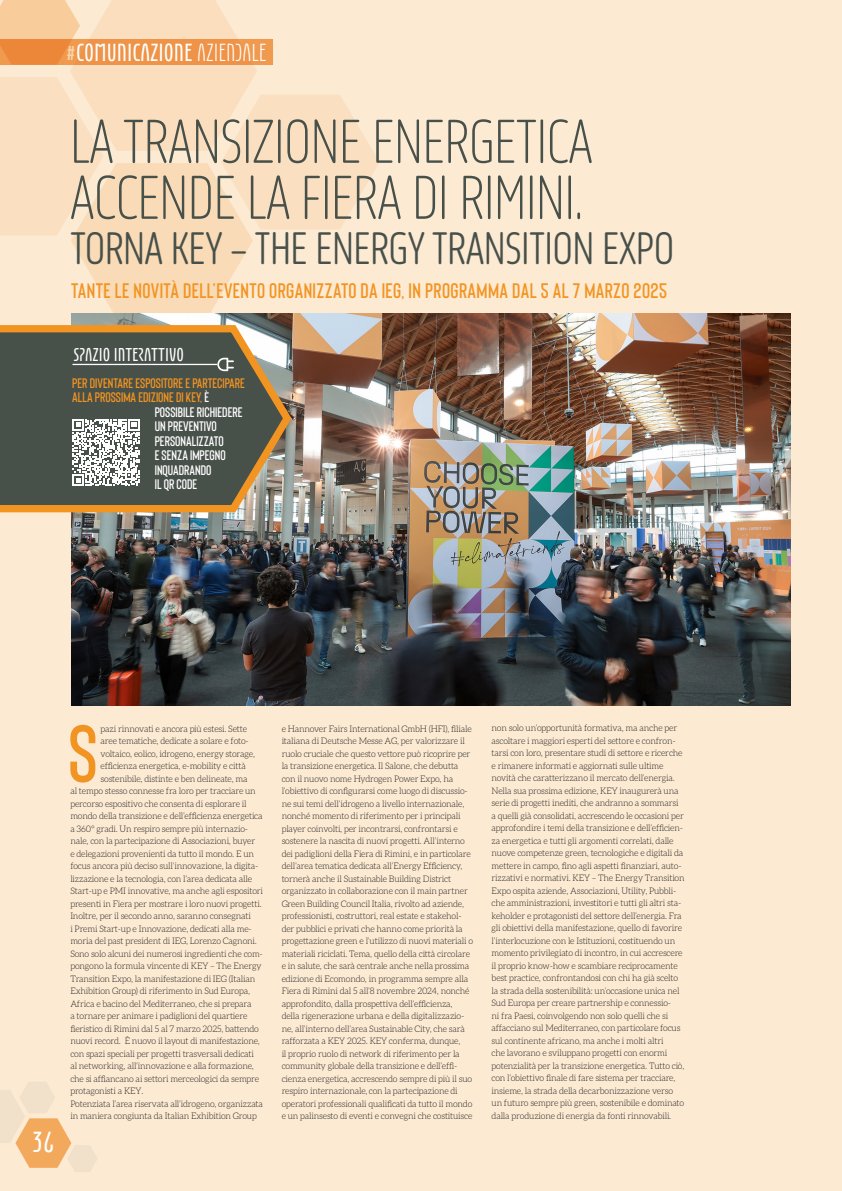
<style>
.page{position:relative;width:842px;height:1191px;background:#fcead3}
.page>*{position:absolute;margin:0;border:0;box-sizing:border-box;transform-origin:0 0}
.t1{font:600 80.4px "Bison";color:#f29421}
.testo{font:200 57px "October Compressed TL";color:#48504a}
.testo-2{font:300 42px "October Compressed TL";color:#48504a}
.t2{font:28.2px "Eunomia";color:#fff}
.testo-3{font:24px "Eunomia";color:#fff}
.testo-4{font:600 21px "Bison";letter-spacing:.02em;color:#f29421}
.testo-5{font:700 20px "Bison";color:#fad4a6}
.testo-6{font:18px "Eunomia";color:#fff}
.testo-7{font:600 13.8px "Bison";color:#fff}
.testo-8{font:600 13.8px "Bison";color:#f29421}
.t3{font:300 9px/12.5px "Aleo";letter-spacing:-.02em;color:#1d1d1b}
.s1{font-weight:300}
.s2{color:#fff}
</style>
<div class="page">
<svg style="left:0;top:1082px;width:97px;height:90px"></svg>
<svg style="left:0;top:0;width:380px;height:314px"></svg>
<img style="left:71px;top:314px;width:720px;height:391px">
<svg style="left:0;top:321px;width:296px;height:195px;background:#686555"></svg>
<svg style="left:73px;top:419px;width:67px;height:67px;background:#bcbfbd"></svg>
<svg style="left:217px;top:358px;width:17px;height:13px"></svg>
<hr style="left:73px;top:364px;width:144px;height:1px;background:#fff">
<div style="left:0;top:39px;width:273px;height:26px;background:linear-gradient(to right,#ed8b3e,#ef984d)"></div>
<p class="testo-5" style="left:66px;top:40px;width:10px">#</p>
<p class="testo-3" style="left:76px;top:44px;width:192px">COMUNICAZIONE <span class="s1">AZIENDALE</span></p>
<p class="testo" style="left:70px;top:106px;width:524px">LA TRANSIZIONE ENERGETICA</p>
<p class="testo" style="left:70px;top:162px;width:514px">ACCENDE LA FIERA DI RIMINI.</p>
<p class="testo-2" style="left:70px;top:222px;width:605px">TORNA KEY – THE ENERGY TRANSITION EXPO</p>
<p class="testo-4" style="left:71px;top:278px;width:597px">TANTE LE NOVITÀ DELL’EVENTO ORGANIZZATO DA IEG, IN PROGRAMMA DAL 5 AL 7 MARZO 2025</p>
<p class="testo-6" style="left:73px;top:348px;width:112px">SPAZIO INTERATTIVO</p>
<p class="testo-8" style="left:72px;top:375px;width:174px">PER DIVENTARE ESPOSITORE E PARTECIPARE</p>
<p class="testo-8" style="left:72px;top:389px;width:138px">ALLA PROSSIMA EDIZIONE DI KEY, <span class="s2">È</span></p>
<p class="testo-7" style="left:155px;top:403px;width:89px">POSSIBILE RICHIEDERE</p>
<p class="testo-7" style="left:155px;top:418px;width:64px">UN PREVENTIVO</p>
<p class="testo-7" style="left:155px;top:432px;width:71px">PERSONALIZZATO</p>
<p class="testo-7" style="left:155px;top:447px;width:72px">E SENZA IMPEGNO</p>
<p class="testo-7" style="left:155px;top:461px;width:58px">INQUADRANDO</p>
<p class="testo-7" style="left:155px;top:475px;width:44px">IL QR CODE</p>
<p class="t2" style="left:32px;top:1131px;width:24px">36</p>
<p class="t1" style="left:68px;top:703px;width:31px">S</p>
<p class="t3" style="left:101px;top:722px;width:148px">pazi rinnovati e ancora più estesi. Sette</p>
<p class="t3" style="left:101px;top:735px;width:150px">aree tematiche, dedicate a solare e foto-</p>
<p class="t3" style="left:101px;top:747px;width:156px">voltaico, eolico, idrogeno, energy storage,</p>
<p class="t3" style="left:101px;top:760px;width:147px">efficienza energetica, e-mobility e città</p>
<p class="t3" style="left:101px;top:772px;width:149px">sostenibile, distinte e ben delineate, ma</p>
<p class="t3" style="left:70px;top:785px;width:187px">al tempo stesso connesse fra loro per tracciare un</p>
<p class="t3" style="left:70px;top:797px;width:178px">percorso espositivo che consenta di esplorare il</p>
<p class="t3" style="left:70px;top:810px;width:194px">mondo della transizione e dell’efficienza energetica</p>
<p class="t3" style="left:70px;top:822px;width:179px">a 360° gradi. Un respiro sempre più internazio-</p>
<p class="t3" style="left:70px;top:835px;width:186px">nale, con la partecipazione di Associazioni, buyer</p>
<p class="t3" style="left:70px;top:847px;width:185px">e delegazioni provenienti da tutto il mondo. E un</p>
<p class="t3" style="left:70px;top:860px;width:190px">focus ancora più deciso sull’innovazione, la digita-</p>
<p class="t3" style="left:70px;top:872px;width:183px">lizzazione e la tecnologia, con l’area dedicata alle</p>
<p class="t3" style="left:70px;top:885px;width:194px">Start-up e PMI innovative, ma anche agli espositori</p>
<p class="t3" style="left:70px;top:897px;width:193px">presenti in Fiera per mostrare i loro nuovi progetti.</p>
<p class="t3" style="left:70px;top:910px;width:182px">Inoltre, per il secondo anno, saranno consegnati</p>
<p class="t3" style="left:70px;top:922px;width:183px">i Premi Start-up e Innovazione, dedicati alla me-</p>
<p class="t3" style="left:70px;top:935px;width:188px">moria del past president di IEG, Lorenzo Cagnoni.</p>
<p class="t3" style="left:70px;top:947px;width:194px">Sono solo alcuni dei numerosi ingredienti che com-</p>
<p class="t3" style="left:70px;top:960px;width:193px">pongono la formula vincente di KEY – The Energy</p>
<p class="t3" style="left:70px;top:972px;width:186px">Transition Expo, la manifestazione di IEG (Italian</p>
<p class="t3" style="left:70px;top:985px;width:181px">Exhibition Group) di riferimento in Sud Europa,</p>
<p class="t3" style="left:70px;top:997px;width:183px">Africa e bacino del Mediterraneo, che si prepara</p>
<p class="t3" style="left:70px;top:1010px;width:179px">a tornare per animare i padiglioni del quartiere</p>
<p class="t3" style="left:70px;top:1022px;width:190px">fieristico di Rimini dal 5 al 7 marzo 2025, battendo</p>
<p class="t3" style="left:70px;top:1035px;width:191px">nuovi record. È nuovo il layout di manifestazione,</p>
<p class="t3" style="left:70px;top:1047px;width:185px">con spazi speciali per progetti trasversali dedicati</p>
<p class="t3" style="left:70px;top:1060px;width:185px">al networking, all’innovazione e alla formazione,</p>
<p class="t3" style="left:70px;top:1072px;width:190px">che si affiancano ai settori merceologici da sempre</p>
<p class="t3" style="left:70px;top:1085px;width:75px">protagonisti a KEY.</p>
<p class="t3" style="left:70px;top:1097px;width:194px">Potenziata l’area riservata all’idrogeno, organizzata in maniera congiunta da Italian Exhibition Group</p>
<p class="t3" style="left:282px;top:722px;width:193px">e Hannover Fairs International GmbH (HFI), filiale italiana di Deutsche Messe AG, per valorizzare il ruolo cruciale che questo vettore può ricoprire per la transizione energetica. Il Salone, che debutta con il nuovo nome Hydrogen Power Expo, ha l’obiettivo di configurarsi come luogo di discussio&shy;ne sui temi dell’idrogeno a livello internazionale, nonché momento di riferimento per i principali player coinvolti, per incontrarsi, confrontarsi e sostenere la nascita di nuovi progetti. All’interno dei padiglioni della Fiera di Rimini, e in particolare dell’area tematica dedicata all’Energy Efficiency, tornerà anche il Sustainable Building District organizzato in collaborazione con il main partner Green Building Council Italia, rivolto ad aziende, professionisti, costruttori, real estate e stakehol&shy;der pubblici e privati che hanno come priorità la progettazione green e l’utilizzo di nuovi materiali o materiali riciclati. Tema, quello della città circolare e in salute, che sarà centrale anche nella prossima edizione di Ecomondo, in programma sempre alla Fiera di Rimini dal 5 all’8 novembre 2024, nonché approfondito, dalla prospettiva dell’efficienza,<br>della rigenerazione urbana e della digitalizzazio&shy;ne, all’interno dell’area Sustainable City, che sarà rafforzata a KEY 2025. KEY conferma, dunque,<br>il proprio ruolo di network di riferimento per la community globale della transizione e dell’effi&shy;cienza energetica, accrescendo sempre di più il suo respiro internazionale, con la partecipazione di operatori professionali qualificati da tutto il mondo e un palinsesto di eventi e convegni che costituisce</p>
<p class="t3" style="left:492px;top:721px;width:195px">non solo un’opportunità formativa, ma anche per ascoltare i maggiori esperti del settore e confron&shy;tarsi con loro, presentare studi di settore e ricerche e rimanere informati e aggiornati sulle ultime novità che caratterizzano il mercato dell’energia.<br>Nella sua prossima edizione, KEY inaugurerà una serie di progetti inediti, che andranno a sommarsi a quelli già consolidati, accrescendo le occasioni per approfondire i temi della transizione e dell’efficien&shy;za energetica e tutti gli argomenti correlati, dalle nuove competenze green, tecnologiche e digitali da mettere in campo, fino agli aspetti finanziari, auto&shy;rizzativi e normativi. KEY – The Energy Transition Expo ospita aziende, Associazioni, Utility, Pubbli&shy;che amministrazioni, investitori e tutti gli altri sta&shy;keholder e protagonisti del settore dell’energia. Fra gli obiettivi della manifestazione, quello di favorire l’interlocuzione con le Istituzioni, costituendo un momento privilegiato di incontro, in cui accrescere il proprio know-how e scambiare reciprocamente best practice, confrontandosi con chi ha già scelto la strada della sostenibilità: un’occasione unica nel Sud Europa per creare partnership e connessio-<br>ni fra Paesi, coinvolgendo non solo quelli che si affacciano sul Mediterraneo, con particolare focus sul continente africano, ma anche i molti altri<br>che lavorano e sviluppano progetti con enormi potenzialità per la transizione energetica. Tutto ciò, con l’obiettivo finale di fare sistema per tracciare, insieme, la strada della decarbonizzazione verso un futuro sempre più green, sostenibile e dominato dalla produzione di energia da fonti rinnovabili.</p>
</div>
